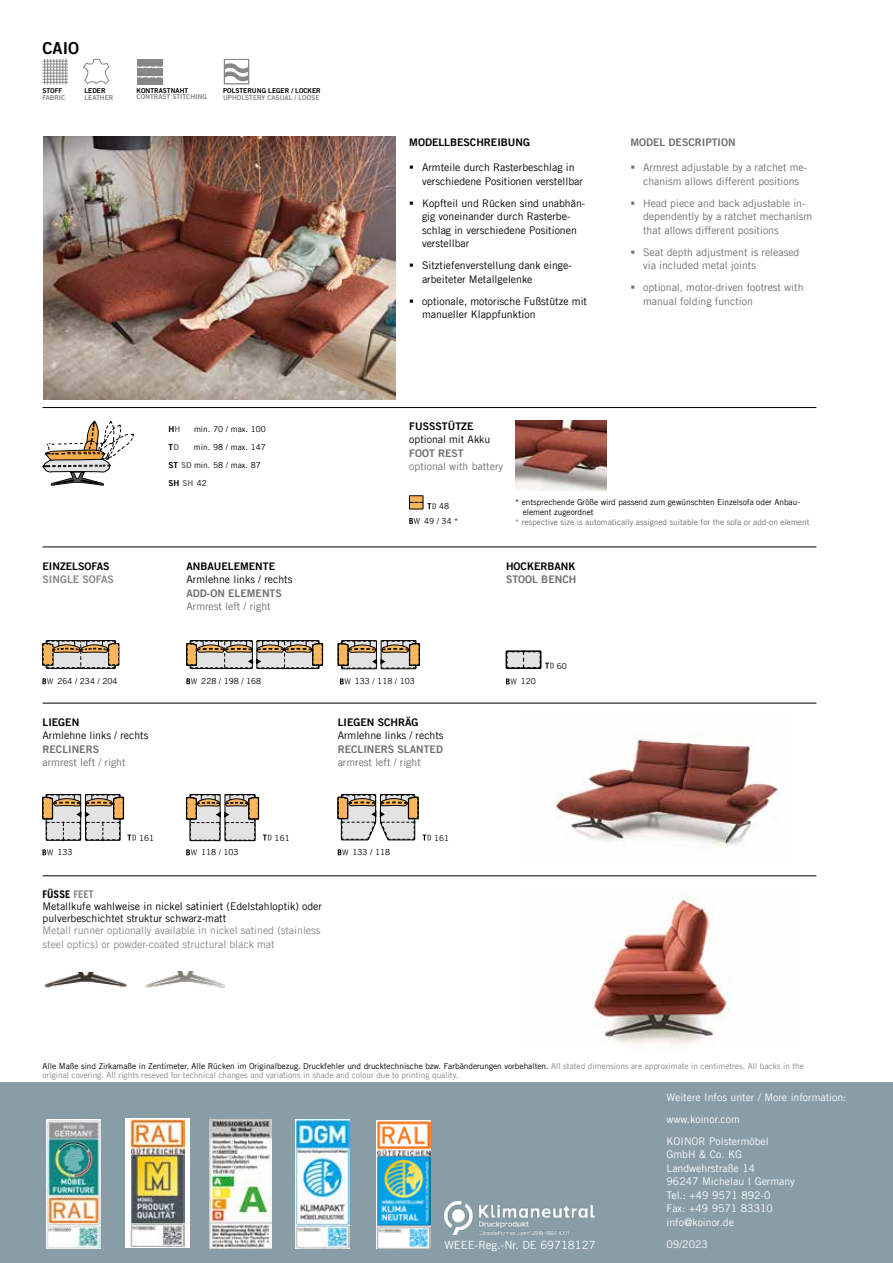
<style>
.page{position:relative;width:893px;height:1263px;background:#fff}
.page>*{position:absolute;margin:0;border:0;box-sizing:border-box;transform-origin:0 0}
.t1{font:16.5px "Trade Gothic LT Bold Two";color:#000}
.t2{font:11.25px "Trade Gothic LT";color:#fff}
.t3{font:10.5px/13.5px "Trade Gothic LT";color:#000}
.t4{font:10.5px/13.5px "Trade Gothic LT";color:#706f6f}
.t5{font:10.5px/13.5px "Trade Gothic LT";color:#fff}
.t6{font:10.5px/13.5px "Trade Gothic LT";color:#878787}
.t7{font:10.5px "Trade Gothic LT Bold Two";color:#000}
.t8{font:10.5px "Trade Gothic LT Bold Two";color:#706f6f}
.t9{font:10.5px "Trade Gothic LT Bold Two";color:#878787}
.t10{font:8.25px/9px "Trade Gothic LT";color:#878787}
.t11{font:8.25px/18px "Trade Gothic LT";color:#000}
.t12{font:8.25px "Trade Gothic LT";color:#706f6f}
.t13{font:8.25px "Trade Gothic LT Bold Two";letter-spacing:.01em;color:#000}
.t14{font:6.75px "Trade Gothic LT Bold Two";color:#878787}
.t15{font:6.75px "Trade Gothic LT Bold Two";color:#000}
.s1{color:#706f6f}
.s2{font-family:"Trade Gothic LT Bold Two"}
.s3{font-family:"Trade Gothic LT Bold Two";color:#706f6f}
.s4{font-family:"Trade Gothic LT"}
.s5{font-weight:700}
.s6{font-weight:700;color:#878787}
.s7{color:#000}
</style>
<div class="page">
<img style="left:44px;top:136px;width:351px;height:264px">
<svg style="left:186px;top:678px;width:11px;height:6px"></svg>
<svg style="left:43px;top:678px;width:10px;height:6px"></svg>
<hr style="left:43px;top:407px;width:773px;height:1px;background:#000">
<hr style="left:43px;top:546px;width:773px;height:1px;background:#000">
<hr style="left:43px;top:875px;width:773px;height:1px;background:#000">
<hr style="left:43px;top:703px;width:773px;height:1px;background:#000">
<svg style="left:43px;top:849px;width:10px;height:6px"></svg>
<img style="left:44px;top:973px;width:83px;height:15px">
<img style="left:145px;top:972px;width:80px;height:16px">
<svg style="left:42px;top:640px;width:77px;height:28px;background:#b5a38b"></svg>
<svg style="left:42px;top:420px;width:92px;height:65px"></svg>
<svg style="left:186px;top:640px;width:137px;height:29px;background:#aea191"></svg>
<svg style="left:338px;top:640px;width:82px;height:29px;background:#ae9f8a"></svg>
<svg style="left:340px;top:678px;width:11px;height:6px"></svg>
<svg style="left:186px;top:794px;width:86px;height:47px"></svg>
<svg style="left:186px;top:849px;width:11px;height:6px"></svg>
<svg style="left:42px;top:794px;width:94px;height:47px"></svg>
<svg style="left:338px;top:849px;width:10px;height:6px"></svg>
<svg style="left:338px;top:794px;width:93px;height:46px"></svg>
<div style="left:506px;top:651px;width:35px;height:17px;border:1px solid #000"></div>
<svg style="left:506px;top:678px;width:11px;height:6px"></svg>
<svg style="left:507px;top:651px;width:47px;height:17px"></svg>
<svg style="left:43px;top:59px;width:25px;height:25px"></svg>
<svg style="left:83px;top:59px;width:27px;height:26px"></svg>
<svg style="left:224px;top:59px;width:25px;height:25px"></svg>
<div style="left:137px;top:59px;width:26px;height:25px;background:#878787"></div>
<svg style="left:137px;top:76px;width:26px;height:2px"></svg>
<svg style="left:137px;top:66px;width:26px;height:3px"></svg>
<svg style="left:409px;top:496px;width:14px;height:13px"></svg>
<div style="left:409px;top:496px;width:14px;height:13px;border:1px solid #000"></div>
<svg style="left:409px;top:518px;width:11px;height:6px"></svg>
<svg style="left:409px;top:502px;width:27px;height:7px"></svg>
<img style="left:556px;top:733px;width:225px;height:113px">
<img style="left:515px;top:421px;width:91px;height:70px">
<div style="left:0;top:1082px;width:893px;height:181px;background:#889da5"></div>
<img style="left:444px;top:1201px;width:150px;height:33px">
<img style="left:46px;top:1119px;width:54px;height:129px">
<img style="left:210px;top:1120px;width:62px;height:128px">
<div style="left:126px;top:1119px;width:64px;height:129px;background:#fff"></div>
<img style="left:295px;top:1120px;width:54px;height:128px">
<img style="left:131px;top:1119px;width:54px;height:129px">
<img style="left:377px;top:1120px;width:54px;height:128px">
<img style="left:592px;top:894px;width:139px;height:152px">
<h1 class="t1" style="left:43px;top:38px;width:38px">CAIO</h1>
<p class="t15" style="left:42px;top:86px;width:21px">STOFF</p>
<p class="t14" style="left:42px;top:93px;width:24px">FABRIC</p>
<p class="t15" style="left:85px;top:86px;width:23px">LEDER</p>
<p class="t14" style="left:85px;top:93px;width:30px">LEATHER</p>
<p class="t15" style="left:137px;top:86px;width:53px">KONTRASTNAHT</p>
<p class="t14" style="left:137px;top:93px;width:72px">CONTRAST STITCHING</p>
<p class="t15" style="left:223px;top:86px;width:99px">POLSTERUNG LEGER / LOCKER</p>
<p class="t14" style="left:223px;top:93px;width:98px">UPHOLSTERY CASUAL / LOOSE</p>
<p class="t7" style="left:409px;top:136px;width:122px">MODELLBESCHREIBUNG</p>
<p class="t3" style="left:422px;top:161px;width:162px">Armteile durch Rasterbeschlag in verschiedene Positionen verstellbar</p>
<p class="t3" style="left:422px;top:196px;width:165px">Kopfteil und Rücken sind unabhän&shy;gig voneinander durch Rasterbe&shy;schlag in verschiedene Positionen verstellbar</p>
<p class="t3" style="left:422px;top:259px;width:151px">Sitztiefenverstellung dank einge&shy;arbeiteter Metallgelenke</p>
<p class="t3" style="left:422px;top:294px;width:167px">optionale, motorische Fußstütze mit manueller Klappfunktion</p>
<p class="t8" style="left:630px;top:136px;width:107px">MODEL DESCRIPTION</p>
<p class="t4" style="left:643px;top:161px;width:166px">Armrest adjustable by a ratchet me&shy;chanism allows different positions</p>
<p class="t4" style="left:643px;top:196px;width:171px">Head piece and back adjustable in&shy;dependently by a ratchet mechanism that allows different positions</p>
<p class="t4" style="left:643px;top:245px;width:158px">Seat depth adjustment is released via included metal joints</p>
<p class="t4" style="left:643px;top:281px;width:162px">optional, motor-driven footrest with manual folding function</p>
<p class="t13" style="left:168px;top:424px;width:13px">H<span class="s1">H</span></p>
<p class="t11" style="left:194px;top:420px;width:74px">min. 70 / max. 100</p>
<p class="t13" style="left:168px;top:442px;width:12px">T<span class="s1">D</span></p>
<p class="t11" style="left:168px;top:438px;width:99px;text-indent:26px">min. 98 / max. 147<br><span class="s2">ST</span> <span class="s3">SD</span> min. 58 / max. 87</p>
<p class="t13" style="left:168px;top:478px;width:40px">SH <span class="s1">SH</span> <span class="s4">42</span></p>
<p class="t7" style="left:409px;top:420px;width:66px">FUSSSTÜTZE</p>
<p class="t3" style="left:409px;top:433px;width:83px">optional mit Akku</p>
<p class="t8" style="left:409px;top:447px;width:56px">FOOT REST</p>
<p class="t4" style="left:409px;top:460px;width:95px">optional with battery</p>
<p class="t11" style="left:439px;top:497px;width:12px">48</p>
<p class="t11" style="left:424px;top:512px;width:36px">49 / 34 *</p>
<p class="t11" style="left:523px;top:497px;width:279px;line-height:9.9px;text-indent:-8px">* entsprechende Größe wird passend zum gewünschten Einzelsofa oder Anbau&shy;element zugeordnet</p>
<p class="t12" style="left:515px;top:517px;width:296px">* respective size is automatically assigned suitable for the sofa or add-on element</p>
<p class="t7" style="left:43px;top:559px;width:69px">EINZELSOFAS</p>
<p class="t9" style="left:43px;top:573px;width:73px">SINGLE SOFAS</p>
<p class="t7" style="left:186px;top:559px;width:90px">ANBAUELEMENTE</p>
<p class="t3" style="left:186px;top:572px;width:107px">Armlehne links / rechts</p>
<p class="t8" style="left:186px;top:586px;width:97px">ADD-ON ELEMENTS</p>
<p class="t4" style="left:186px;top:599px;width:86px">Armrest left / right</p>
<p class="t7" style="left:506px;top:559px;width:71px">HOCKERBANK</p>
<p class="t8" style="left:506px;top:573px;width:72px">STOOL BENCH</p>
<p class="t11" style="left:557px;top:656px;width:12px">60</p>
<p class="t11" style="left:58px;top:672px;width:62px">264 / 234 / 204</p>
<p class="t11" style="left:201px;top:672px;width:62px">228 / 198 / 168</p>
<p class="t11" style="left:355px;top:672px;width:62px">133 / 118 / 103</p>
<p class="t11" style="left:521px;top:672px;width:17px">120</p>
<p class="t7" style="left:43px;top:715px;width:38px">LIEGEN</p>
<p class="t3" style="left:43px;top:729px;width:107px">Armlehne links / rechts</p>
<p class="t8" style="left:43px;top:742px;width:58px">RECLINERS</p>
<p class="t4" style="left:43px;top:756px;width:85px">armrest left / right</p>
<p class="t7" style="left:338px;top:715px;width:82px">LIEGEN SCHRÄG</p>
<p class="t3" style="left:338px;top:729px;width:107px">Armlehne links / rechts</p>
<p class="t8" style="left:338px;top:742px;width:107px">RECLINERS SLANTED</p>
<p class="t4" style="left:338px;top:756px;width:85px">armrest left / right</p>
<p class="t11" style="left:139px;top:828px;width:17px">161</p>
<p class="t11" style="left:275px;top:828px;width:17px">161</p>
<p class="t11" style="left:434px;top:828px;width:17px">161</p>
<p class="t11" style="left:57px;top:843px;width:17px">133</p>
<p class="t11" style="left:201px;top:843px;width:39px">118 / 103</p>
<p class="t11" style="left:353px;top:843px;width:39px">133 / 118</p>
<p class="t3" style="left:43px;top:888px;width:281px;line-height:12px"><span class="s5">FÜSSE</span> <span class="s6">FEET<br></span>Metallkufe wahlweise in nickel satiniert (Edelstahloptik) oder pulverbeschichtet struktur schwarz-matt</p>
<p class="t6" style="left:43px;top:924px;width:279px">Metall runner optionally available in nickel satined (stainless steel optics) or powder-coated structural black mat</p>
<p class="t10" style="left:43px;top:1061px;width:763px"><span class="s7">Alle Maße sind Zirkamaße in Zentimeter. Alle Rücken im Originalbezug. Druckfehler und drucktechnische bzw. Farbänderungen vorbehalten.</span> All stated dimensions are approximate in centimetres. All backs in the original covering. All rights reseved for technical changes and variations in shade and colour due to printing quality.</p>
<p class="t5" style="left:666px;top:1086px;width:181px;line-height:22px">Weitere Infos unter / More information: www.koinor.com<br>KOINOR Polstermöbel</p>
<p class="t5" style="left:666px;top:1148px;width:130px">GmbH &amp; Co. KG<br>Landwehrstraße 14<br>96247 Michelau I Germany<br>Tel.: +49 9571 892-0<br>Fax: +49 9571 83310 info@koinor.de</p>
<p class="t2" style="left:444px;top:1238px;width:153px">WEEE-Reg.-Nr. DE 69718127</p>
<p class="t5" style="left:666px;top:1237px;width:43px">09/2023</p>
</div>
